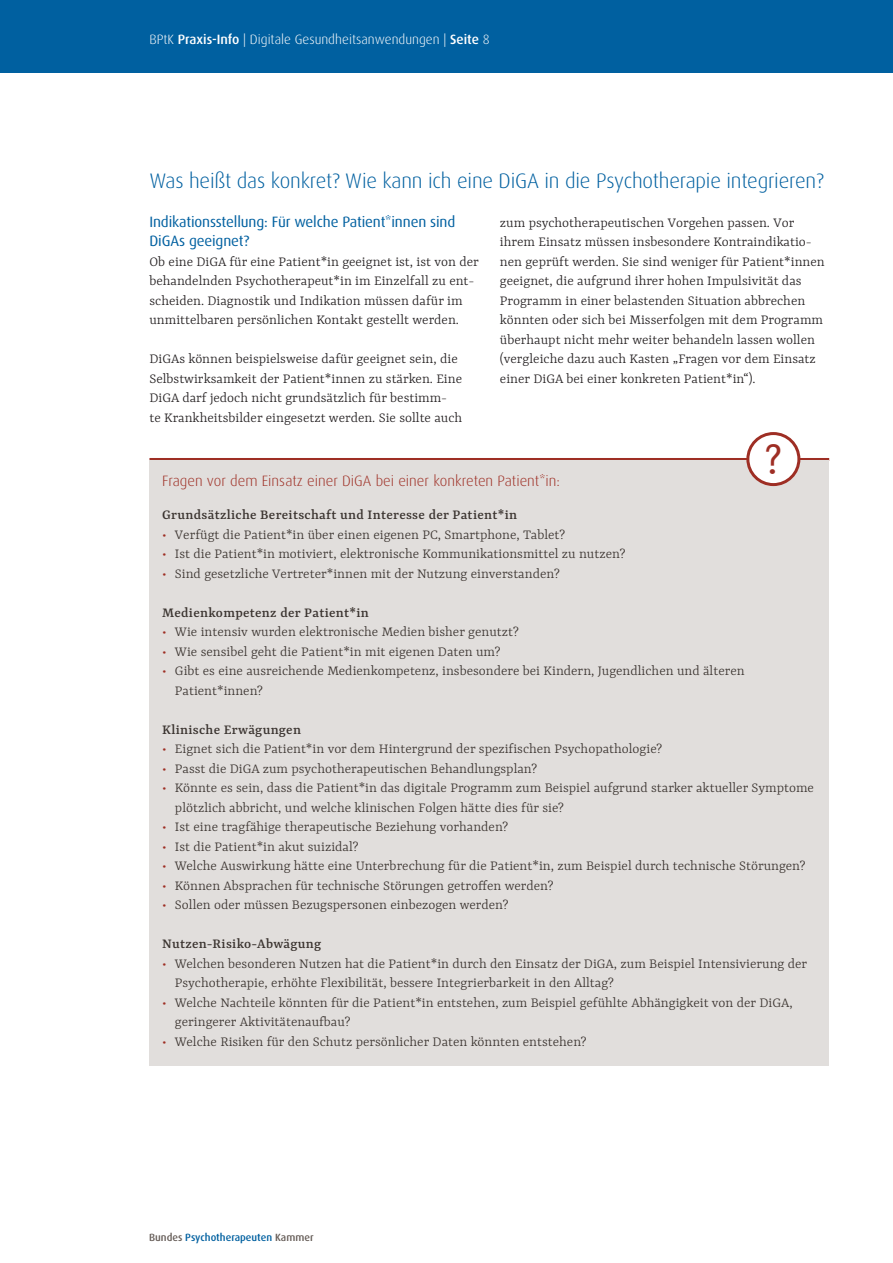
<style>
.page{position:relative;width:893px;height:1263px;background:#fff}
.page>*{position:absolute;margin:0;border:0;box-sizing:border-box;transform-origin:0 0}
.t1{font:44.55px "Corporate S";color:#9e2e24}
.H1_headline_14_16{font:300 21px "Dax";letter-spacing:-.01em;color:#0060a0}
.t2{font:300 15px/19.5px "Yrsa";color:#3a332f}
.fliesstext_yrsa_10_1{font:300 15px/19.5px "Yrsa";color:#231f20}
.fliesstext-auf-fläch{font:500 15px "Yrsa";letter-spacing:.02em;color:#3a332f}
.H2_subline_12{font:15px/19.5px "Dax";letter-spacing:-.01em;color:#0060a0}
.fliesstext-h2-_auf-f{font:300 15px "Dax";color:#9e2e24}
.t3{font:300 13.5px "Dax";color:#fff}
.t4{font:500 10.5px "Dax";color:#0060a0}
.s1{font-weight:500}
.s2{color:#9e2e24}
.s3{color:#655c57}
</style>
<div class="page">
<div style="left:0;top:0;width:893px;height:72px;background:#0060a0"></div>
<hr style="left:149px;top:458px;width:680px;height:3px;background:#9e2e24">
<div style="left:149px;top:460px;width:680px;height:40px;background:#e1dedc"></div>
<div style="left:149px;top:499px;width:680px;height:40px;background:#e1dedc"></div>
<div style="left:149px;top:538px;width:680px;height:40px;background:#e1dedc"></div>
<div style="left:149px;top:577px;width:680px;height:40px;background:#e1dedc"></div>
<div style="left:149px;top:616px;width:680px;height:40px;background:#e1dedc"></div>
<div style="left:149px;top:655px;width:680px;height:59px;background:#e1dedc"></div>
<div style="left:149px;top:714px;width:680px;height:39px;background:#e1dedc"></div>
<div style="left:149px;top:753px;width:680px;height:39px;background:#e1dedc"></div>
<div style="left:149px;top:772px;width:680px;height:59px;background:#e1dedc"></div>
<div style="left:149px;top:831px;width:680px;height:39px;background:#e1dedc"></div>
<div style="left:149px;top:870px;width:680px;height:39px;background:#e1dedc"></div>
<div style="left:149px;top:909px;width:680px;height:39px;background:#e1dedc"></div>
<div style="left:149px;top:948px;width:680px;height:59px;background:#e1dedc"></div>
<div style="left:149px;top:987px;width:680px;height:59px;background:#e1dedc"></div>
<div style="left:149px;top:1026px;width:680px;height:39px;background:#e1dedc"></div>
<div style="left:748px;top:433px;width:51px;height:52px;background:#fff;border-radius:50%"></div>
<div style="left:746px;top:432px;width:54px;height:54px;border:3px solid #9e2e24;border-radius:50%"></div>
<p class="t3" style="left:149px;top:32px;width:342px">BPtK <span class="s1">Praxis-Info</span> | Digitale Gesundheitsanwendungen | <span class="s1">Seite</span> 8</p>
<h1 class="H1_headline_14_16" style="left:149px;top:169px;width:676px">Was heißt das konkret? Wie kann ich eine DiGA in die Psychotherapie integrieren?</h1>
<h2 class="H2_subline_12" style="left:149px;top:212px;width:307px">Indikationsstellung: Für welche Patient*innen sind<br>DiGAs geeignet?</h2>
<p class="fliesstext_yrsa_10_1" style="left:149px;top:251px;width:331px">Ob eine DiGA für eine Patient*in geeignet ist, ist von der behandelnden Psychotherapeut*in im Einzelfall zu ent&shy;scheiden. Diagnostik und Indikation müssen dafür im unmittelbaren persönlichen Kontakt gestellt werden.</p>
<p class="fliesstext_yrsa_10_1" style="left:149px;top:349px;width:314px">DiGAs können beispielsweise dafür geeignet sein, die Selbstwirksamkeit der Patient*innen zu stärken. Eine DiGA darf jedoch nicht grundsätzlich für bestimm-<br>te Krankheitsbilder eingesetzt werden. Sie sollte auch</p>
<p class="fliesstext_yrsa_10_1" style="left:500px;top:212px;width:326px">zum psychotherapeutischen Vorgehen passen. Vor ihrem Einsatz müssen insbesondere Kontraindikatio&shy;nen geprüft werden. Sie sind weniger für Patient*innen geeignet, die aufgrund ihrer hohen Impulsivität das Programm in einer belastenden Situation abbrechen könnten oder sich bei Misserfolgen mit dem Programm überhaupt nicht mehr weiter behandeln lassen wollen (vergleiche dazu auch Kasten „Fragen vor dem Einsatz einer DiGA bei einer konkreten Patient*in“).</p>
<h1 class="t1" style="left:764px;top:429px;width:20px">?</h1>
<p class="fliesstext-h2-_auf-f" style="left:162px;top:473px;width:399px">Fragen vor dem Einsatz einer DiGA bei einer konkreten Patient*in:</p>
<p class="fliesstext-auf-fläch" style="left:162px;top:506px;width:356px">Grundsätzliche Bereitschaft und Interesse der Patient*in</p>
<p class="t2" style="left:162px;top:524px;width:405px"><span class="s2">•</span> Verfügt die Patient*in über einen eigenen PC, Smartphone, Tablet?</p>
<p class="t2" style="left:162px;top:544px;width:465px"><span class="s2">•</span> Ist die Patient*in motiviert, elektronische Kommunikationsmittel zu nutzen?</p>
<p class="t2" style="left:162px;top:563px;width:399px"><span class="s2">•</span> Sind gesetzliche Vertreter*innen mit der Nutzung einverstanden?</p>
<p class="fliesstext-auf-fläch" style="left:162px;top:604px;width:208px">Medienkompetenz der Patient*in</p>
<p class="t2" style="left:162px;top:622px;width:358px"><span class="s2">•</span> Wie intensiv wurden elektronische Medien bisher genutzt?</p>
<p class="t2" style="left:162px;top:641px;width:340px"><span class="s2">•</span> Wie sensibel geht die Patient*in mit eigenen Daten um?</p>
<p class="t2" style="left:175px;top:661px;width:571px;text-indent:-13px"><span class="s2">•</span> Gibt es eine ausreichende Medienkompetenz, insbesondere bei Kindern, Jugendlichen und älteren<br>Patient*innen?</p>
<p class="fliesstext-auf-fläch" style="left:162px;top:721px;width:140px">Klinische Erwägungen</p>
<p class="t2" style="left:162px;top:739px;width:501px"><span class="s2">•</span> Eignet sich die Patient*in vor dem Hintergrund der spezifischen Psychopathologie?</p>
<p class="t2" style="left:162px;top:758px;width:376px"><span class="s2">•</span> Passt die DiGA zum psychotherapeutischen Behandlungsplan?</p>
<p class="t2" style="left:175px;top:778px;width:640px;text-indent:-13px"><span class="s2">•</span> Könnte es sein, dass die Patient*in das digitale Programm zum Beispiel aufgrund starker aktueller Symptome plötzlich abbricht, und welche klinischen Folgen hätte dies für sie?</p>
<p class="t2" style="left:162px;top:817px;width:348px"><span class="s2">•</span> Ist eine tragfähige therapeutische Beziehung vorhanden?</p>
<p class="t2" style="left:162px;top:836px;width:198px"><span class="s2">•</span> Ist die Patient*in akut suizidal?</p>
<p class="t2" style="left:162px;top:856px;width:645px"><span class="s2">•</span> Welche Auswirkung hätte eine Unterbrechung für die Patient*in, zum Beispiel durch technische Störungen?</p>
<p class="t2" style="left:162px;top:875px;width:393px"><span class="s2">•</span> Können Absprachen für technische Störungen getroffen werden?</p>
<p class="t2" style="left:162px;top:895px;width:348px"><span class="s2">•</span> Sollen oder müssen Bezugspersonen einbezogen werden?</p>
<p class="fliesstext-auf-fläch" style="left:162px;top:935px;width:161px">Nutzen-Risiko-Abwägung</p>
<p class="t2" style="left:175px;top:953px;width:634px;text-indent:-13px"><span class="s2">•</span> Welchen besonderen Nutzen hat die Patient*in durch den Einsatz der DiGA, zum Beispiel Intensivierung der<br>Psychotherapie, erhöhte Flexibilität, bessere Integrierbarkeit in den Alltag?</p>
<p class="t2" style="left:175px;top:992px;width:619px;text-indent:-13px"><span class="s2">•</span> Welche Nachteile könnten für die Patient*in entstehen, zum Beispiel gefühlte Abhängigkeit von der DiGA, geringerer Aktivitätenaufbau?</p>
<p class="t2" style="left:162px;top:1031px;width:426px"><span class="s2">•</span> Welche Risiken für den Schutz persönlicher Daten könnten entstehen?</p>
<p class="t4" style="left:149px;top:1231px;width:166px"><span class="s3">Bundes</span> Psychotherapeuten <span class="s3">Kammer</span></p>
</div>
